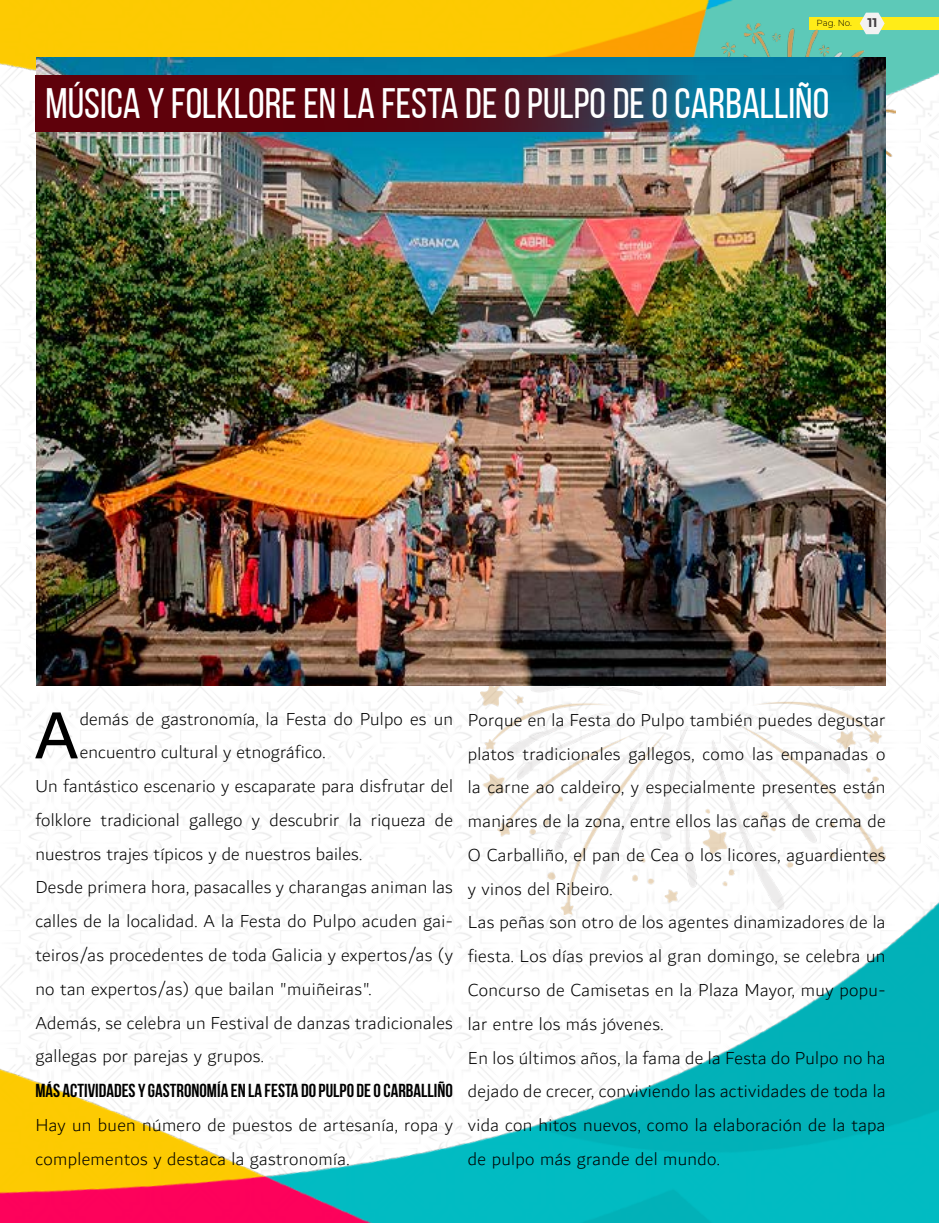
<style>
.page{position:relative;width:939px;height:1223px;background:#fff}
.page>*{position:absolute;margin:0;border:0;box-sizing:border-box;transform-origin:0 0}
.t1{font:70.88px "Dubai";color:#000}
.t2{font:42.5px "Bebas Neue";color:#fff}
.t3{font:300 18.75px/33.8px "Dubai";letter-spacing:.02em;color:#000}
.t4{font:700 18.75px "Bebas Neue";color:#000}
.t5{font:300 8.75px "Montserrat";color:#000}
.s1{font-weight:700;font-size:12.5px;color:#413d40}
</style>
<div class="page">
<img style="left:0;top:0;width:939px;height:220px">
<div style="left:809px;top:18px;width:130px;height:12px;background:#ffec18"></div>
<svg style="left:860px;top:13px;width:25px;height:11px"></svg>
<img style="left:0;top:711px;width:939px;height:511px">
<img style="left:481px;top:686px;width:405px;height:228px">
<img style="left:667px;top:24px;width:228px;height:196px">
<img style="left:36px;top:58px;width:850px;height:628px">
<svg style="left:35px;top:75px;width:829px;height:56px"></svg>
<p class="t5" style="left:817px;top:17px;width:62px">Pag. No. <span class="s1">11</span></p>
<h2 class="t2" style="left:46px;top:80px;width:785px">MÚSICA Y FOLKLORE EN LA FESTA DE O PULPO DE O CARBALLIÑO</h2>
<h1 class="t1" style="left:34px;top:692px;width:46px">A</h1>
<p class="t3" style="left:80px;top:702px;width:375px">demás de gastronomía, la Festa do Pulpo es un</p>
<p class="t3" style="left:80px;top:736px;width:247px">encuentro cultural y etnográfico.</p>
<p class="t3" style="left:35px;top:769px;width:419px">Un fantástico escenario y escaparate para disfrutar del</p>
<p class="t3" style="left:35px;top:803px;width:419px">folklore tradicional gallego y descubrir la riqueza de</p>
<p class="t3" style="left:35px;top:837px;width:328px">nuestros trajes típicos y de nuestros bailes.</p>
<p class="t3" style="left:35px;top:871px;width:419px">Desde primera hora, pasacalles y charangas animan las</p>
<p class="t3" style="left:35px;top:904px;width:419px">calles de la localidad. A la Festa do Pulpo acuden gai-</p>
<p class="t3" style="left:35px;top:938px;width:419px">teiros/as procedentes de toda Galicia y expertos/as (y</p>
<p class="t3" style="left:35px;top:972px;width:338px">no tan expertos/as) que bailan "muiñeiras".</p>
<p class="t3" style="left:35px;top:1006px;width:419px">Además, se celebra un Festival de danzas tradicionales</p>
<p class="t3" style="left:35px;top:1039px;width:230px">gallegas por parejas y grupos.</p>
<p class="t4" style="left:35px;top:1080px;width:419px">MÁS ACTIVIDADES Y GASTRONOMÍA EN LA FESTA DO PULPO DE O CARBALLIÑO</p>
<p class="t3" style="left:35px;top:1108px;width:419px">Hay un buen número de puestos de artesanía, ropa y complementos y destaca la gastronomía.</p>
<p class="t3" style="left:468px;top:703px;width:419px">Porque en la Festa do Pulpo también puedes degustar platos tradicionales gallegos, como las empanadas o la carne ao caldeiro, y especialmente presentes están manjares de la zona, entre ellos las cañas de crema de O Carballiño, el pan de Cea o los licores, aguardientes y vinos del Ribeiro.<br>Las peñas son otro de los agentes dinamizadores de la fiesta. Los días previos al gran domingo, se celebra un Concurso de Camisetas en la Plaza Mayor, muy popu&shy;lar entre los más jóvenes.<br>En los últimos años, la fama de la Festa do Pulpo no ha dejado de crecer, conviviendo las actividades de toda la vida con hitos nuevos, como la elaboración de la tapa de pulpo más grande del mundo.</p>
</div>
